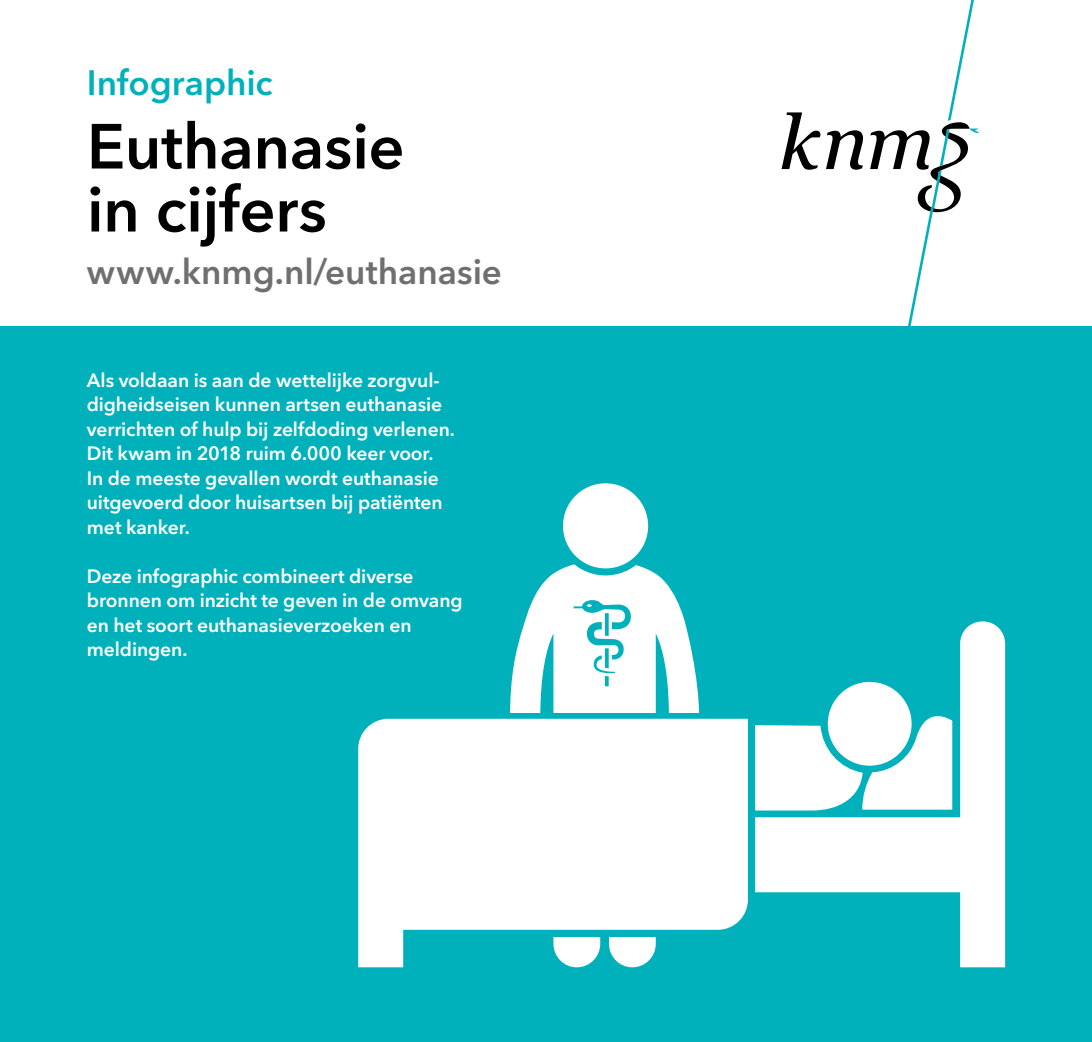
<style>
.page{position:relative;width:1092px;height:1042px;background:#fff}
.page>*{position:absolute;margin:0;border:0;box-sizing:border-box;transform-origin:0 0}
.t1{font:600 63px/63px "Avenir Next LT Pro";letter-spacing:-.005em;color:#000}
.t2{font:600 35px "Avenir Next LT Pro";color:#706f6f}
.t3{font:600 35px "Avenir Next LT Pro";color:#00b1bb}
.t4{font:600 19.25px/24.5px "Avenir Next LT Pro";letter-spacing:-.005em;color:#fff}
</style>
<div class="page">
<div style="left:0;top:327px;width:1091px;height:715px;background:#00b1bb"></div>
<svg style="left:826px;top:130px;width:37px;height:40px"></svg>
<svg style="left:781px;top:112px;width:39px;height:58px"></svg>
<svg style="left:751px;top:212px;width:182px;height:115px"></svg>
<svg style="left:870px;top:0;width:109px;height:212px"></svg>
<svg style="left:510px;top:564px;width:189px;height:149px;fill:#fff"></svg>
<div style="left:556px;top:476px;width:99px;height:99px;background:#00b1bb;border-radius:50%"></div>
<div style="left:563px;top:483px;width:85px;height:85px;background:#fff;border-radius:50%"></div>
<svg style="left:573px;top:600px;width:57px;height:86px"></svg>
<div style="left:495px;top:713px;width:215px;height:223px;background:linear-gradient(to right,#00b1bb,#00b1bb)"></div>
<svg style="left:358px;top:719px;width:389px;height:248px;background:#e2f6f7"></svg>
<svg style="left:755px;top:621px;width:250px;height:346px"></svg>
<svg style="left:755px;top:703px;width:197px;height:107px"></svg>
<p class="t3" style="left:87px;top:61px;width:187px">Infographic</p>
<p class="t1" style="left:87px;top:114px;width:319px">Euthanasie in cijfers</p>
<p class="t2" style="left:87px;top:250px;width:416px">www.knmg.nl/euthanasie</p>
<p class="t4" style="left:87px;top:367px;width:369px">Als voldaan is aan de wettelijke zorgvul&shy;digheidseisen kunnen artsen euthanasie verrichten of hulp bij zelfdoding verlenen.<br>Dit kwam in 2018 ruim 6.000 keer voor.<br>In de meeste gevallen wordt euthanasie uitgevoerd door huisartsen bij patiënten met kanker.</p>
<p class="t4" style="left:87px;top:563px;width:377px">Deze infographic combineert diverse bronnen om inzicht te geven in de omvang en het soort euthanasieverzoeken en</p>
<p class="t4" style="left:87px;top:637px;width:102px">meldingen.</p>
</div>
